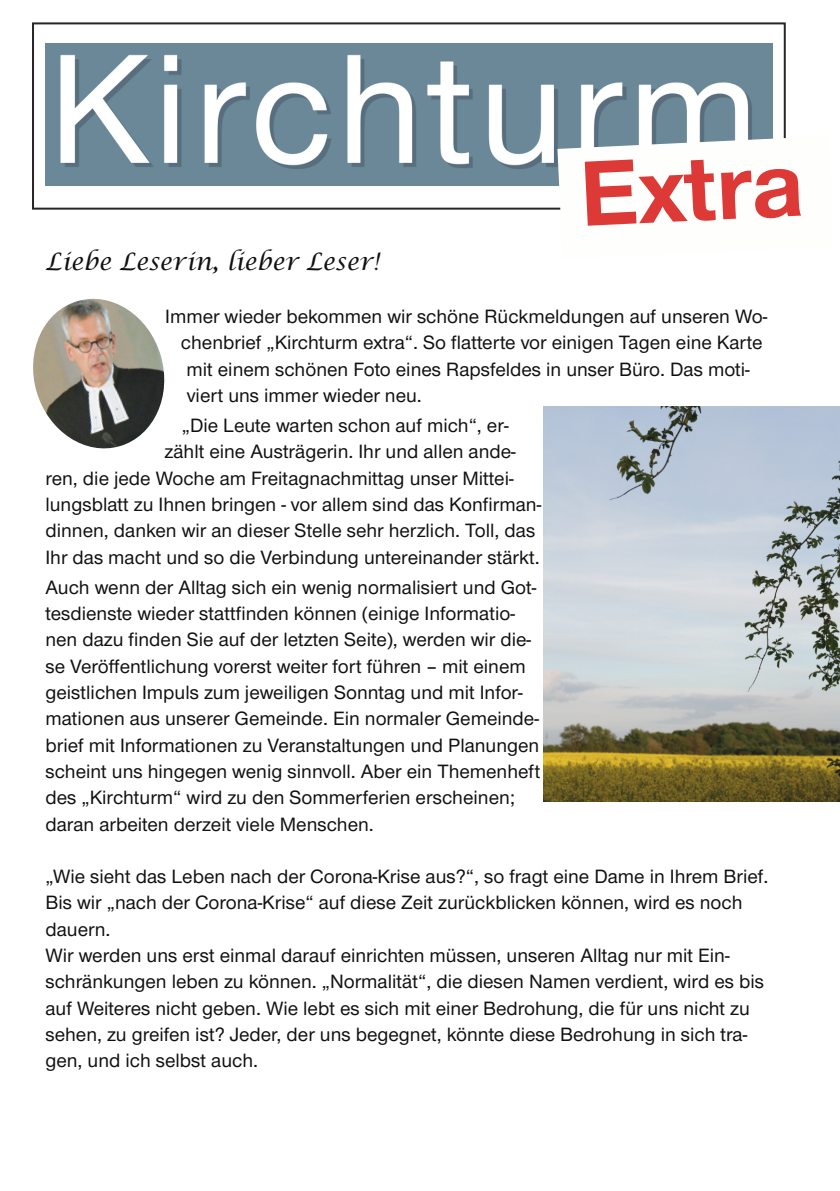
<style>
.page{position:relative;width:840px;height:1191px;background:#fff}
.page>*{position:absolute;margin:0;border:0;box-sizing:border-box;transform-origin:0 0}
.t1{font:700 96px "Nordelbica";color:#dd3a37}
.t2{font:italic 24px "Lucida Calligraphy";color:#121112}
.t3{font:500 20px/26.2px "Nordelbica";color:#121112}
</style>
<div class="page">
<img style="left:45px;top:43px;width:726px;height:142px">
<div style="left:32px;top:22px;width:753px;height:188px;border:2px solid #282626"></div>
<svg style="left:557px;top:136px;width:229px;height:74px"></svg>
<img style="left:33px;top:298px;width:132px;height:151px">
<img style="left:543px;top:406px;width:296px;height:396px">
<h1 class="t1" style="left:578px;top:162px;width:223px;rotate:-3deg">Extra</h1>
<p class="t2" style="left:45px;top:250px;width:334px">Liebe Leserin, lieber Leser!</p>
<p class="t3" style="left:181px;top:306px;width:587px;text-indent:-16px">Immer wieder bekommen wir schöne Rückmeldungen auf unseren Wo&shy;chenbrief „Kirchturm extra“. So flatterte vor einigen Tagen eine Karte mit einem schönen Foto eines Rapsfeldes in unser Büro. Das moti&shy;viert uns immer wieder neu.</p>
<p class="t3" style="left:182px;top:415px;width:328px">„Die Leute warten schon auf mich“, er-</p>
<p class="t3" style="left:164px;top:441px;width:352px">zählt eine Austrägerin. Ihr und allen ande-</p>
<p class="t3" style="left:45px;top:467px;width:469px">ren, die jede Woche am Freitagnachmittag unser Mittei-</p>
<p class="t3" style="left:45px;top:494px;width:497px">lungsblatt zu Ihnen bringen - vor allem sind das Konfirman-</p>
<p class="t3" style="left:45px;top:520px;width:491px">dinnen, danken wir an dieser Stelle sehr herzlich. Toll, das</p>
<p class="t3" style="left:45px;top:546px;width:495px">Ihr das macht und so die Verbindung untereinander stärkt.</p>
<p class="t3" style="left:45px;top:576px;width:496px">Auch wenn der Alltag sich ein wenig normalisiert und Got&shy;tesdienste wieder stattfinden können (einige Informatio&shy;nen dazu finden Sie auf der letzten Seite), werden wir die&shy;se Veröffentlichung vorerst weiter fort führen – mit einem geistlichen Impuls zum jeweiligen Sonntag und mit Infor&shy;mationen aus unserer Gemeinde. Ein normaler Gemeinde&shy;brief mit Informationen zu Veranstaltungen und Planungen scheint uns hingegen wenig sinnvoll. Aber ein Themenheft des „Kirchturm“ wird zu den Sommerferien erscheinen; daran arbeiten derzeit viele Menschen.</p>
<p class="t3" style="left:45px;top:865px;width:724px">„Wie sieht das Leben nach der Corona-Krise aus?“, so fragt eine Dame in Ihrem Brief.<br>Bis wir „nach der Corona-Krise“ auf diese Zeit zurückblicken können, wird es noch dauern.<br>Wir werden uns erst einmal darauf einrichten müssen, unseren Alltag nur mit Ein&shy;schränkungen leben zu können. „Normalität“, die diesen Namen verdient, wird es bis auf Weiteres nicht geben. Wie lebt es sich mit einer Bedrohung, die für uns nicht zu sehen, zu greifen ist? Jeder, der uns begegnet, könnte diese Bedrohung in sich tra&shy;gen, und ich selbst auch.</p>
</div>
